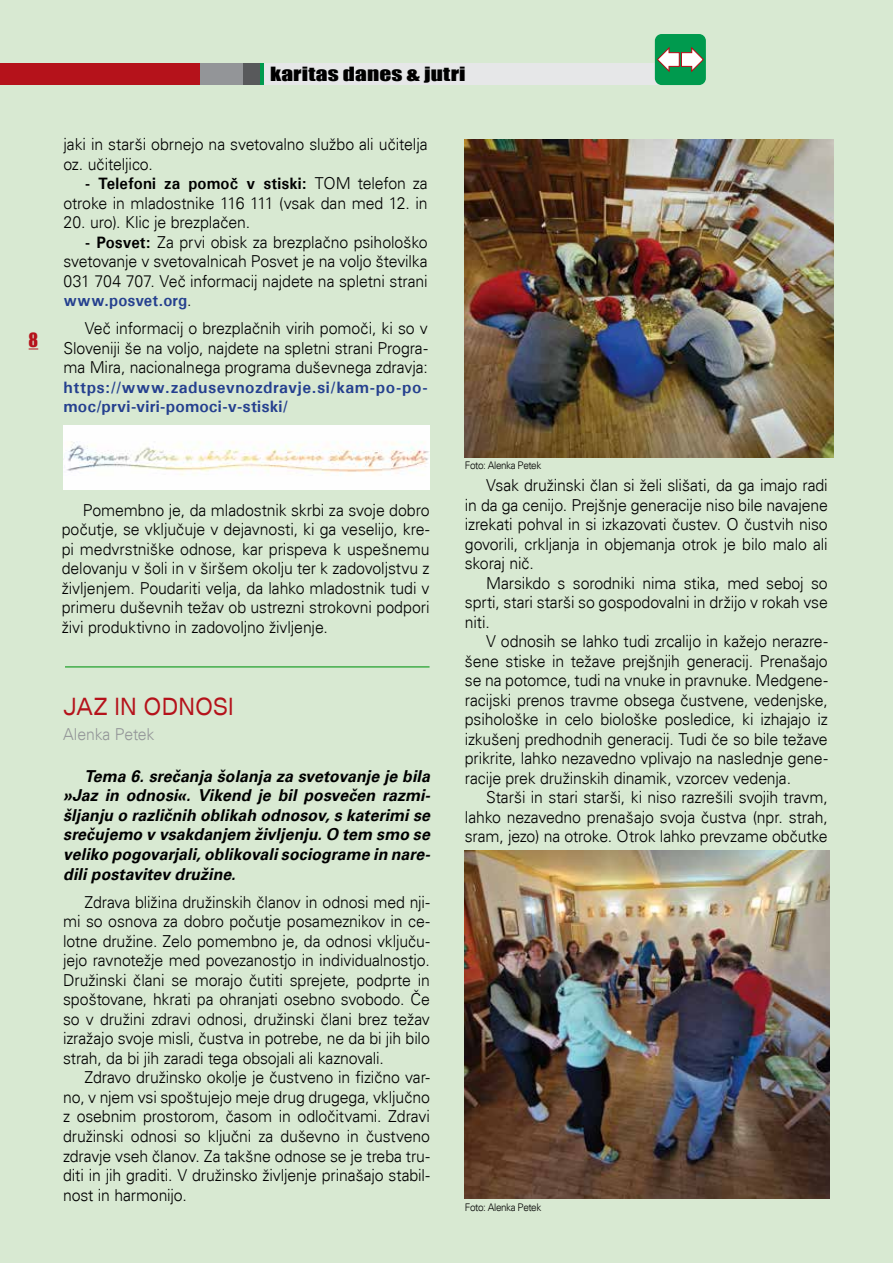
<style>
.page{position:relative;width:893px;height:1263px;background:#d8e9d2}
.page>*{position:absolute;margin:0;border:0;box-sizing:border-box;transform-origin:0 0}
.t1{font:expanded 24px "Univers";letter-spacing:.005em;color:#b5121b;scale:.78 1}
.t2{font:18px "Impact";letter-spacing:.005em;color:#000;scale:1.3 1}
.t3{font:18px "Impact";color:#b5121b}
.t4{font:300 16.5px/19.5px "Univers";letter-spacing:-.005em;color:#000;text-align:justify;scale:.96 1}
.t5{font:italic 700 16.5px/19.5px "Univers";letter-spacing:.005em;color:#000;text-align:justify;scale:.96 1}
.t6{font:700 16.5px/19.5px "Univers";letter-spacing:.02em;color:#25408f}
.t7{font:300 16.5px "Univers";letter-spacing:-.01em;color:#939598;scale:.96 1}
.t8{font:300 10.5px "Univers";letter-spacing:-.04em;color:#000;scale:.95 1}
.s1{font-weight:700}
.s2{font-weight:700;color:#25408f}
</style>
<div class="page">
<img style="left:465px;top:850px;width:365px;height:349px">
<img style="left:64px;top:426px;width:366px;height:64px">
<div style="left:0;top:64px;width:668px;height:21px;background:#e6e7e8"></div>
<div style="left:0;top:64px;width:259px;height:21px;background:#58595b"></div>
<div style="left:0;top:64px;width:242px;height:21px;background:#939598"></div>
<div style="left:0;top:64px;width:200px;height:21px;background:#b5121b"></div>
<div style="left:655px;top:34px;width:51px;height:51px;background:#009a4e;border-radius:7px"></div>
<svg style="left:656px;top:47px;width:48px;height:26px"></svg>
<img style="left:465px;top:140px;width:368px;height:318px">
<hr style="left:65px;top:666px;width:365px;height:2px;background:#41ad49">
<p class="t3" style="left:29px;top:326px;width:11px">8</p>
<p class="t2" style="left:270px;top:60px;width:152px">karitas danes &amp; jutri</p>
<p class="t4" style="left:63px;top:135px;width:381px">jaki in starši obrnejo na svetovalno službo ali učitelja oz. učiteljico.</p>
<p class="t4" style="left:63px;top:174px;width:381px;text-align:right"><span class="s1">- Telefoni za pomoč v stiski:</span> TOM telefon za otroke in mladostnike 116 111 (vsak dan med 12. in</p>
<p class="t4" style="left:63px;top:213px;width:196px">20. uro). Klic je brezplačen.</p>
<p class="t4" style="left:63px;top:232px;width:381px;text-indent:21px"><span class="s1">- Posvet:</span> Za prvi obisk za brezplačno psihološko svetovanje v svetovalnicah Posvet je na voljo številka 031 704 707. Več informacij najdete na spletni strani <span class="s2">www.posvet.org</span>.</p>
<p class="t4" style="left:63px;top:319px;width:381px;text-indent:21px">Več informacij o brezplačnih virih pomoči, ki so v Sloveniji še na voljo, najdete na spletni strani Progra&shy;ma Mira, nacionalnega programa duševnega zdravja:</p>
<p class="t6" style="left:63px;top:377px;width:366px">https://www.zadusevnozdravje.si/kam-po-po&shy;moc/prvi-viri-pomoci-v-stiski/</p>
<p class="t4" style="left:62px;top:500px;width:385px;text-indent:21px">Pomembno je, da mladostnik skrbi za svoje dobro počutje, se vključuje v dejavnosti, ki ga veselijo, kre&shy;pi medvrstniške odnose, kar prispeva k uspešnemu delovanju v šoli in v širšem okolju ter k zadovoljstvu z življenjem. Poudariti velja, da lahko mladostnik tudi v primeru duševnih težav ob ustrezni strokovni podpori živi produktivno in zadovoljno življenje.</p>
<h1 class="t1" style="left:63px;top:692px;width:220px">JAZ IN ODNOSI</h1>
<p class="t7" style="left:63px;top:724px;width:97px">Alenka Petek</p>
<p class="t5" style="left:63px;top:767px;width:384px;text-indent:21px">Tema 6. srečanja šolanja za svetovanje je bila »Jaz in odnosi«. Vikend je bil posvečen razmi&shy;šljanju o različnih oblikah odnosov, s katerimi se srečujemo v vsakdanjem življenju. O tem smo se veliko pogovarjali, oblikovali sociograme in nare&shy;dili postavitev družine.</p>
<p class="t4" style="left:63px;top:892px;width:384px;text-indent:21px">Zdrava bližina družinskih članov in odnosi med nji&shy;mi so osnova za dobro počutje posameznikov in ce&shy;lotne družine. Zelo pomembno je, da odnosi vključu&shy;jejo ravnotežje med povezanostjo in individualnostjo.<br>Družinski člani se morajo čutiti sprejete, podprte in spoštovane, hkrati pa ohranjati osebno svobodo. Če so v družini zdravi odnosi, družinski člani brez težav izražajo svoje misli, čustva in potrebe, ne da bi jih bilo strah, da bi jih zaradi tega obsojali ali kaznovali.</p>
<p class="t4" style="left:63px;top:1068px;width:384px;text-indent:21px">Zdravo družinsko okolje je čustveno in fizično var&shy;no, v njem vsi spoštujejo meje drug drugega, vključno z osebnim prostorom, časom in odločitvami. Zdravi družinski odnosi so ključni za duševno in čustveno zdravje vseh članov. Za takšne odnose se je treba tru&shy;diti in jih graditi. V družinsko življenje prinašajo stabil&shy;nost in harmonijo.</p>
<p class="t8" style="left:465px;top:459px;width:82px">Foto: Alenka Petek</p>
<p class="t4" style="left:465px;top:476px;width:379px;text-indent:21px">Vsak družinski član si želi slišati, da ga imajo radi in da ga cenijo. Prejšnje generacije niso bile navajene izrekati pohval in si izkazovati čustev. O čustvih niso govorili, crkljanja in objemanja otrok je bilo malo ali skoraj nič.</p>
<p class="t4" style="left:465px;top:573px;width:379px;text-indent:21px">Marsikdo s sorodniki nima stika, med seboj so sprti, stari starši so gospodovalni in držijo v rokah vse niti.</p>
<p class="t4" style="left:465px;top:632px;width:379px;text-indent:21px">V odnosih se lahko tudi zrcalijo in kažejo nerazre&shy;šene stiske in težave prejšnjih generacij. Prenašajo se na potomce, tudi na vnuke in pravnuke. Medgene&shy;racijski prenos travme obsega čustvene, vedenjske, psihološke in celo biološke posledice, ki izhajajo iz izkušenj predhodnih generacij. Tudi če so bile težave prikrite, lahko nezavedno vplivajo na naslednje gene&shy;racije prek družinskih dinamik, vzorcev vedenja.</p>
<p class="t4" style="left:465px;top:788px;width:379px;text-indent:21px">Starši in stari starši, ki niso razrešili svojih travm, lahko nezavedno prenašajo svoja čustva (npr. strah, sram, jezo) na otroke. Otrok lahko prevzame občutke</p>
<p class="t8" style="left:465px;top:1200px;width:82px">Foto: Alenka Petek</p>
</div>
